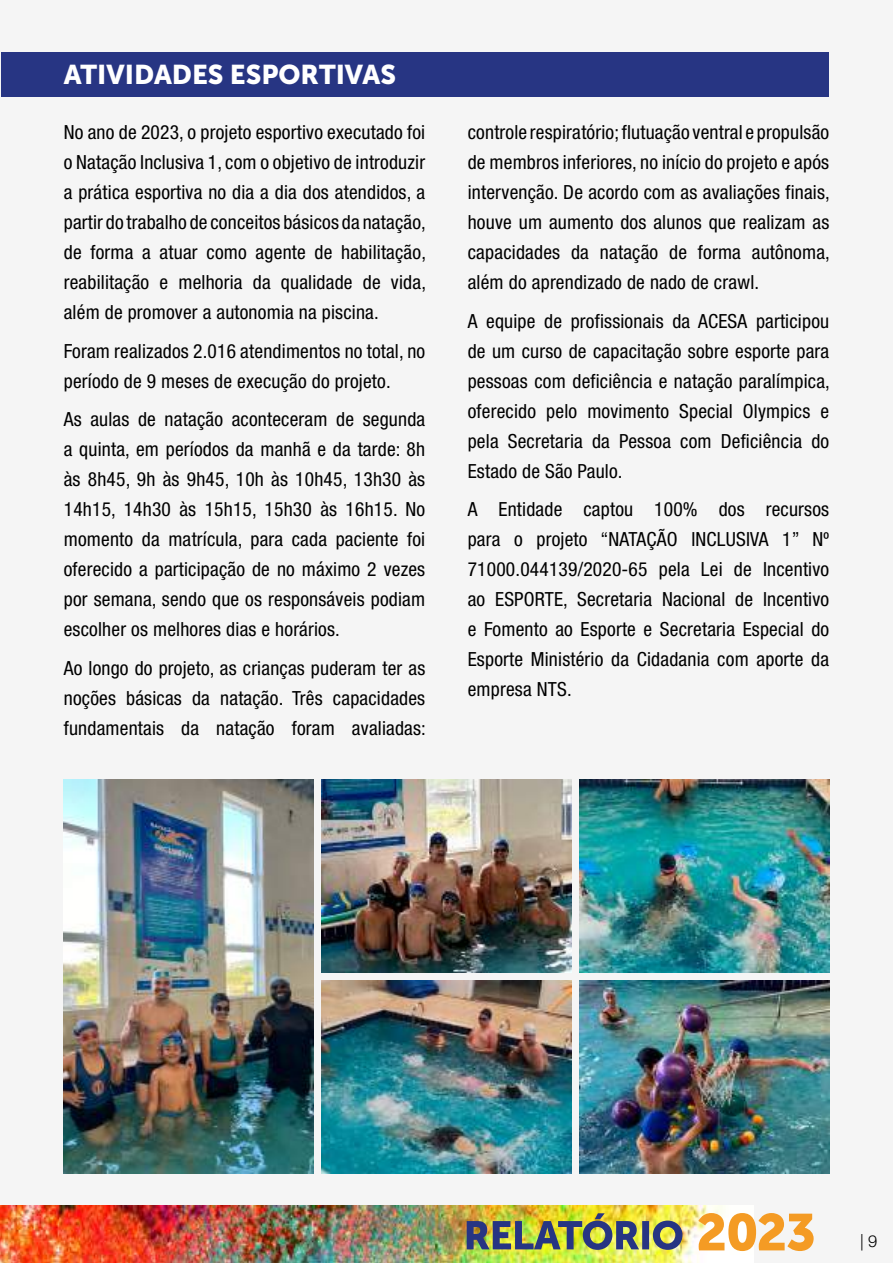
<style>
.page{position:relative;width:893px;height:1263px;background:#f5f5f5}
.page>*{position:absolute;margin:0;border:0;box-sizing:border-box;transform-origin:0 0}
.t1{font:27px "Museo Sans 900";color:#fff}
.t2{font:condensed 19.5px/30px "Helvetica Neue LT Std";letter-spacing:.01em;color:#000;text-align:justify}
.t3{font:300 16.5px "Helvetica Neue LT Std";color:#000}
</style>
<div class="page">
<img style="left:0;top:1206px;width:707px;height:57px">
<svg style="left:698px;top:1213px;width:116px;height:38px"></svg>
<img style="left:467px;top:1213px;width:215px;height:37px">
<div style="left:1px;top:52px;width:827px;height:45px;background:#273583"></div>
<img style="left:322px;top:780px;width:249px;height:192px">
<img style="left:580px;top:780px;width:249px;height:192px">
<img style="left:64px;top:780px;width:249px;height:393px">
<img style="left:322px;top:981px;width:249px;height:192px">
<img style="left:580px;top:981px;width:249px;height:192px">
<h1 class="t1" style="left:64px;top:59px;width:334px">ATIVIDADES ESPORTIVAS</h1>
<p class="t2" style="left:64px;top:117px;width:364px">No ano de 2023, o projeto esportivo executado foi o Natação Inclusiva 1, com o objetivo de introduzir a prática esportiva no dia a dia dos atendidos, a partir do trabalho de conceitos básicos da natação, de forma a atuar como agente de habilitação, reabilitação e melhoria da qualidade de vida, além de promover a autonomia na piscina.</p>
<p class="t2" style="left:64px;top:336px;width:363px">Foram realizados 2.016 atendimentos no total, no período de 9 meses de execução do projeto.</p>
<p class="t2" style="left:64px;top:404px;width:363px">As aulas de natação aconteceram de segunda a quinta, em períodos da manhã e da tarde: 8h às 8h45, 9h às 9h45, 10h às 10h45, 13h30 às 14h15, 14h30 às 15h15, 15h30 às 16h15. No momento da matrícula, para cada paciente foi oferecido a participação de no máximo 2 vezes por semana, sendo que os responsáveis podiam escolher os melhores dias e horários.</p>
<p class="t2" style="left:64px;top:653px;width:364px">Ao longo do projeto, as crianças puderam ter as noções básicas da natação. Três capacidades fundamentais da natação foram avaliadas:</p>
<p class="t2" style="left:468px;top:117px;width:364px">controle respiratório; flutuação ventral e propulsão de membros inferiores, no início do projeto e após intervenção. De acordo com as avaliações finais, houve um aumento dos alunos que realizam as capacidades da natação de forma autônoma, além do aprendizado de nado de crawl.</p>
<p class="t2" style="left:468px;top:306px;width:364px">A equipe de profissionais da ACESA participou de um curso de capacitação sobre esporte para pessoas com deficiência e natação paralímpica, oferecido pelo movimento Special Olympics e pela Secretaria da Pessoa com Deficiência do Estado de São Paulo.</p>
<p class="t2" style="left:468px;top:494px;width:363px">A Entidade captou 100% dos recursos para o projeto “NATAÇÃO INCLUSIVA 1” Nº 71000.044139/2020-65 pela Lei de Incentivo ao ESPORTE, Secretaria Nacional de Incentivo e Fomento ao Esporte e Secretaria Especial do Esporte Ministério da Cidadania com aporte da empresa NTS.</p>
<p class="t3" style="left:860px;top:1231px;width:19px">| 9</p>
</div>
